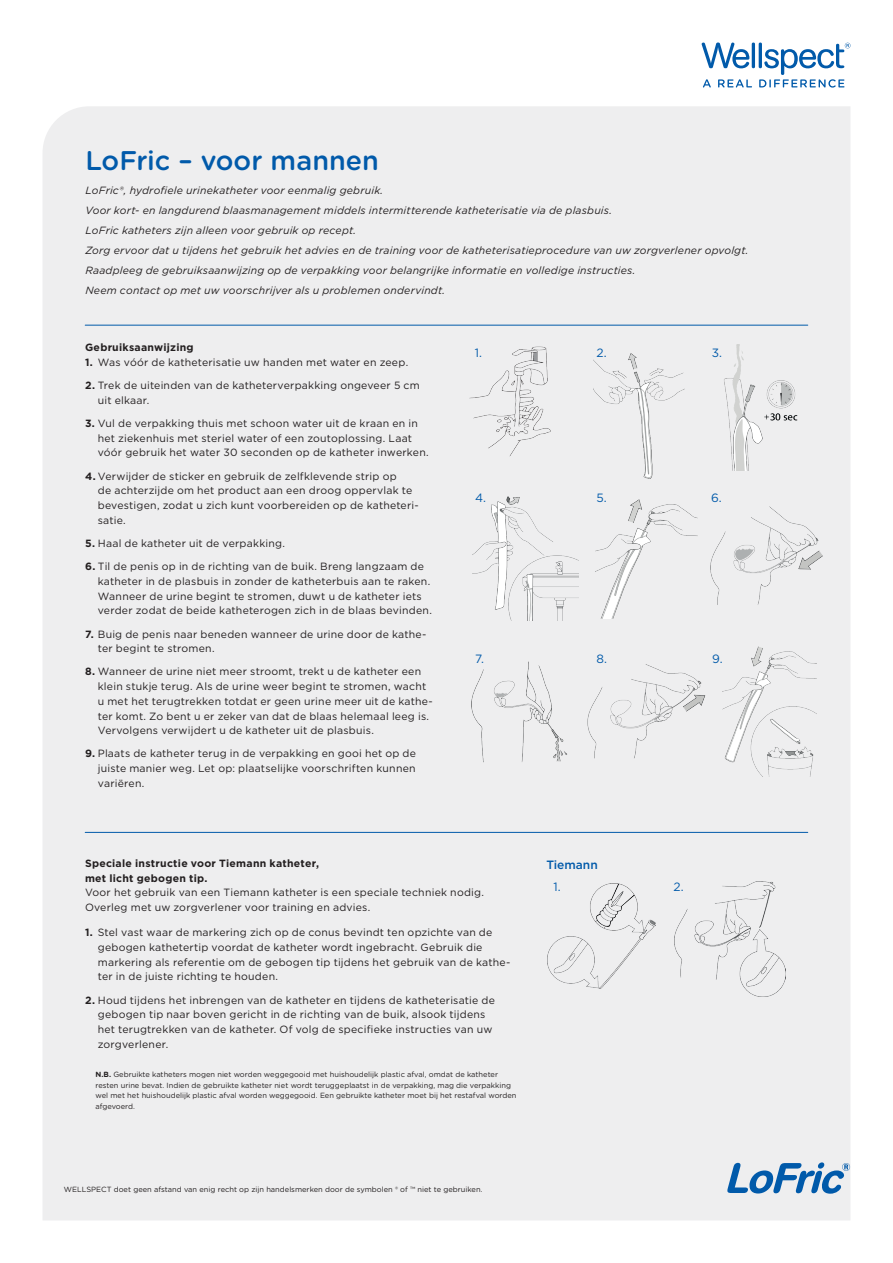
<style>
.page{position:relative;width:893px;height:1263px;background:#fff}
.page>*{position:absolute;margin:0;border:0;box-sizing:border-box;transform-origin:0 0}
.t1{font:500 27px "Gotham Rnd";color:#015aaa}
.t2{font:12px "Gotham";color:#015aaa}
.t3{font:500 12px "Gotham";color:#015aaa}
.t4{font:10.5px/14.7px "Gotham";letter-spacing:.02em;color:#231f20}
.t5{font:italic 10.5px/20px "Gotham";letter-spacing:.015em;color:#231f20}
.t6{font:700 10.5px/14.7px "Gotham";letter-spacing:.025em;color:#231f20}
.t7{font:7.5px/10.5px "Gotham Rnd";color:#231f20}
.s1{font-weight:700}
</style>
<div class="page">
<div style="left:43px;top:106px;width:807px;height:1114px;background:#eeeeef"></div>
<svg style="left:702px;top:43px;width:148px;height:45px"></svg>
<svg style="left:727px;top:1162px;width:123px;height:32px;background:#91b4d3"></svg>
<img style="left:674px;top:881px;width:112px;height:115px">
<img style="left:547px;top:883px;width:108px;height:105px">
<img style="left:473px;top:491px;width:106px;height:130px">
<img style="left:595px;top:489px;width:102px;height:129px">
<img style="left:594px;top:347px;width:90px;height:134px">
<img style="left:713px;top:344px;width:92px;height:126px">
<img style="left:723px;top:643px;width:94px;height:134px">
<img style="left:708px;top:487px;width:114px;height:135px">
<div style="left:465px;top:643px;width:106px;height:128px;background:#eeeeef"></div>
<div style="left:583px;top:652px;width:123px;height:125px;background:#eeeeef"></div>
<hr style="left:85px;top:325px;width:723px;height:1px;background:#015aaa">
<hr style="left:85px;top:832px;width:723px;height:1px;background:#015aaa">
<img style="left:460px;top:340px;width:91px;height:118px">
<h1 class="t1" style="left:85px;top:142px;width:295px">LoFric – voor mannen</h1>
<p class="t5" style="left:85px;top:180px;width:664px">LoFric®, hydrofiele urinekatheter voor eenmalig gebruik.<br>Voor kort- en langdurend blaasmanagement middels intermitterende katheterisatie via de plasbuis.<br>LoFric katheters zijn alleen voor gebruik op recept.<br>Zorg ervoor dat u tijdens het gebruik het advies en de training voor de katheterisatieprocedure van uw zorgverlener opvolgt.<br>Raadpleeg de gebruiksaanwijzing op de verpakking voor belangrijke informatie en volledige instructies.<br>Neem contact op met uw voorschrijver als u problemen ondervindt.</p>
<p class="t6" style="left:85px;top:340px;width:110px">Gebruiksaanwijzing</p>
<p class="t4" style="left:85px;top:355px;width:325px"><span class="s1">1.</span> Was vóór de katheterisatie uw handen met water en zeep.</p>
<p class="t4" style="left:98px;top:378px;width:323px;text-indent:-13px"><span class="s1">2.</span> Trek de uiteinden van de katheterverpakking ongeveer 5 cm uit elkaar.</p>
<p class="t4" style="left:98px;top:416px;width:332px;text-indent:-13px"><span class="s1">3.</span> Vul de verpakking thuis met schoon water uit de kraan en in het ziekenhuis met steriel water of een zoutoplossing. Laat vóór gebruik het water 30 seconden op de katheter inwerken.</p>
<p class="t4" style="left:98px;top:468px;width:322px;text-indent:-13px"><span class="s1">4.</span> Verwijder de sticker en gebruik de zelfklevende strip op<br>de achterzijde om het product aan een droog oppervlak te bevestigen, zodat u zich kunt voorbereiden op de katheteri&shy;satie.</p>
<p class="t4" style="left:85px;top:536px;width:202px"><span class="s1">5.</span> Haal de katheter uit de verpakking.</p>
<p class="t4" style="left:98px;top:559px;width:336px;text-indent:-13px"><span class="s1">6.</span> Til de penis op in de richting van de buik. Breng langzaam de katheter in de plasbuis in zonder de katheterbuis aan te raken.<br>Wanneer de urine begint te stromen, duwt u de katheter iets verder zodat de beide katheterogen zich in de blaas bevinden.</p>
<p class="t4" style="left:98px;top:626px;width:330px;text-indent:-13px"><span class="s1">7.</span> Buig de penis naar beneden wanneer de urine door de kathe&shy;ter begint te stromen.</p>
<p class="t4" style="left:98px;top:664px;width:336px;text-indent:-13px"><span class="s1">8.</span> Wanneer de urine niet meer stroomt, trekt u de katheter een klein stukje terug. Als de urine weer begint te stromen, wacht u met het terugtrekken totdat er geen urine meer uit de kathe&shy;ter komt. Zo bent u er zeker van dat de blaas helemaal leeg is.<br>Vervolgens verwijdert u de katheter uit de plasbuis.</p>
<p class="t4" style="left:98px;top:746px;width:320px;text-align:justify;text-indent:-13px"><span class="s1">9.</span> Plaats de katheter terug in de verpakking en gooi het op de juiste manier weg. Let op: plaatselijke voorschriften kunnen variëren.</p>
<p class="t2" style="left:475px;top:345px;width:9px">1.</p>
<p class="t2" style="left:597px;top:345px;width:12px">2.</p>
<p class="t2" style="left:712px;top:345px;width:12px">3.</p>
<p class="t2" style="left:475px;top:490px;width:12px">4.</p>
<p class="t2" style="left:597px;top:490px;width:12px">5.</p>
<p class="t2" style="left:711px;top:490px;width:12px">6.</p>
<p class="t2" style="left:475px;top:651px;width:10px">7.</p>
<p class="t2" style="left:597px;top:651px;width:12px">8.</p>
<p class="t2" style="left:712px;top:651px;width:12px">9.</p>
<p class="t6" style="left:85px;top:856px;width:235px">Speciale instructie voor Tiemann katheter, met licht gebogen tip.</p>
<p class="t4" style="left:85px;top:885px;width:400px">Voor het gebruik van een Tiemann katheter is een speciale techniek nodig.<br>Overleg met uw zorgverlener voor training en advies.</p>
<p class="t4" style="left:98px;top:925px;width:414px;text-indent:-13px"><span class="s1">1.</span> Stel vast waar de markering zich op de conus bevindt ten opzichte van de gebogen kathetertip voordat de katheter wordt ingebracht. Gebruik die markering als referentie om de gebogen tip tijdens het gebruik van de kathe&shy;ter in de juiste richting te houden.</p>
<p class="t4" style="left:98px;top:992px;width:399px;text-indent:-13px"><span class="s1">2.</span> Houd tijdens het inbrengen van de katheter en tijdens de katheterisatie de gebogen tip naar boven gericht in de richting van de buik, alsook tijdens het terugtrekken van de katheter. Of volg de specifieke instructies van uw zorgverlener.</p>
<p class="t7" style="left:96px;top:1069px;width:422px"><span class="s1">N.B.</span> Gebruikte katheters mogen niet worden weggegooid met huishoudelijk plastic afval, omdat de katheter resten urine bevat. Indien de gebruikte katheter niet wordt teruggeplaatst in de verpakking, mag die verpakking wel met het huishoudelijk plastic afval worden weggegooid. Een gebruikte katheter moet bij het restafval worden afgevoerd.</p>
<p class="t7" style="left:64px;top:1184px;width:420px">WELLSPECT doet geen afstand van enig recht op zijn handelsmerken door de symbolen ® of ™ niet te gebruiken.</p>
<p class="t3" style="left:546px;top:857px;width:53px">Tiemann</p>
<p class="t2" style="left:553px;top:879px;width:9px">1.</p>
<p class="t2" style="left:674px;top:879px;width:12px">2.</p>
</div>
